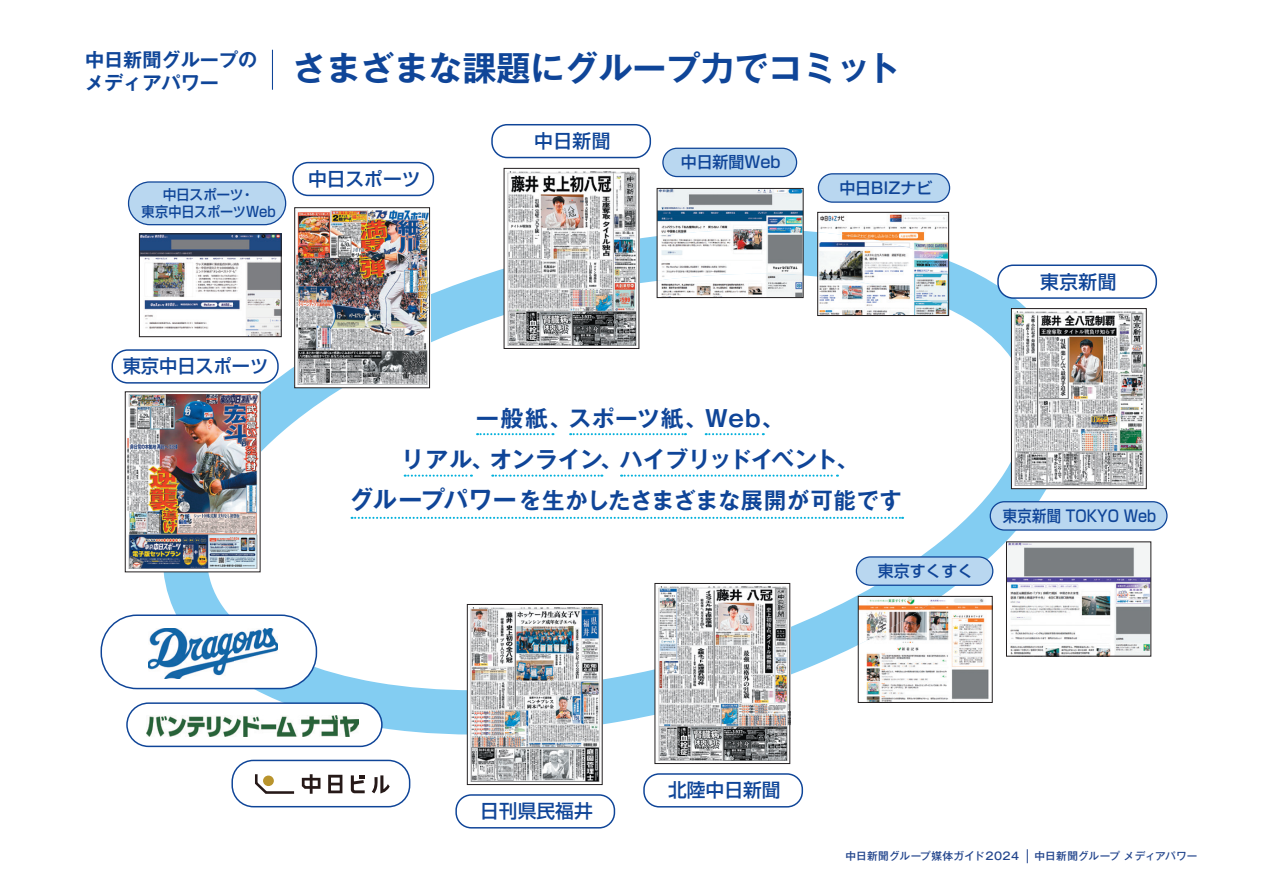
<style>
.page{position:relative;width:1263px;height:893px;background:#fff}
.page>*{position:absolute;margin:0;border:0;box-sizing:border-box;transform-origin:0 0}
.t1{font:700 34.05px "Gothic MB101 Pro De";color:#0f4598}
.t2{font:700 22.65px/41.2px "Gothic MB101 Pro De";letter-spacing:.02em;color:#0f4598;text-align:center}
.t3{font:700 19.2px/23.4px "Gothic MB101 Pro De";color:#0f4598}
.t4{font:500 18.75px "Shin Go Pro";color:#0f4598}
.t5{font:500 15.9px "Shin Go Pro";color:#0f4598}
.t6{font:500 15.9px "Shin Go Pro";color:#0f4598;scale:.9 1}
.t7{font:500 14.1px/16.5px "Shin Go Pro";letter-spacing:-.02em;color:#0f4598;text-align:center}
.t8{font:500 10.65px "Gothic MB101 Pro";letter-spacing:.025em;color:#21448c}
.s1{font-size:24.75px}
</style>
<div class="page">
<svg style="left:1027px;top:849px;width:1px;height:14px"></svg>
<hr style="left:272px;top:50px;width:1px;height:40px;background:#0f4598">
<svg style="left:163px;top:230px;width:908px;height:504px"></svg>
<div style="left:101px;top:615px;width:215px;height:73px;background:#fff;border-radius:36px"></div>
<div style="left:101px;top:614px;width:216px;height:75px;border:1px solid #0f4598;border-radius:36px"></div>
<div style="left:231px;top:760px;width:179px;height:47px;border:1px solid #0f4598;border-radius:21px"></div>
<div style="left:127px;top:703px;width:255px;height:43px;background:#fff;border-radius:22px"></div>
<div style="left:126px;top:702px;width:257px;height:45px;border:1px solid #0f4598;border-radius:22px"></div>
<div style="left:491px;top:124px;width:160px;height:34px;border:1px solid #0f4598;border-radius:15px"></div>
<img style="left:148px;top:628px;width:130px;height:51px">
<svg style="left:302px;top:774px;width:18px;height:20px"></svg>
<svg style="left:328px;top:775px;width:14px;height:18px"></svg>
<svg style="left:351px;top:775px;width:14px;height:18px"></svg>
<svg style="left:372px;top:775px;width:18px;height:18px"></svg>
<svg style="left:255px;top:774px;width:39px;height:20px"></svg>
<img style="left:146px;top:716px;width:213px;height:20px">
<img style="left:469px;top:607px;width:134px;height:174px">
<div style="left:467px;top:604px;width:135px;height:181px;border:1px solid #231f20"></div>
<img style="left:657px;top:586px;width:131px;height:174px">
<div style="left:655px;top:583px;width:135px;height:181px;border:1px solid #231f20"></div>
<img style="left:659px;top:190px;width:142px;height:106px">
<img style="left:659px;top:230px;width:142px;height:51px">
<div style="left:657px;top:188px;width:146px;height:110px;border:1px solid #231f20"></div>
<img style="left:819px;top:214px;width:128px;height:100px">
<img style="left:819px;top:232px;width:128px;height:77px">
<div style="left:817px;top:212px;width:132px;height:104px;border:1px solid #231f20"></div>
<div style="left:112px;top:350px;width:166px;height:33px;background:#fff;border-radius:16px"></div>
<div style="left:111px;top:349px;width:168px;height:35px;border:1px solid #0f4598;border-radius:16px"></div>
<div style="left:129px;top:182px;width:157px;height:43px;background:#b9d7f0;border-radius:21px"></div>
<div style="left:128px;top:181px;width:158px;height:44px;border:1px solid #0f4598;border-radius:21px"></div>
<div style="left:292px;top:162px;width:142px;height:34px;border:1px solid #0f4598;border-radius:15px"></div>
<div style="left:663px;top:148px;width:133px;height:29px;background:#b9d7f0;border-radius:14px"></div>
<div style="left:662px;top:148px;width:135px;height:29px;border:1px solid #0f4598;border-radius:14px"></div>
<div style="left:818px;top:174px;width:131px;height:28px;background:#b9d7f0;border-radius:14px"></div>
<div style="left:818px;top:173px;width:132px;height:30px;border:1px solid #0f4598;border-radius:14px"></div>
<div style="left:998px;top:265px;width:158px;height:33px;background:#fff;border-radius:15px"></div>
<div style="left:997px;top:264px;width:160px;height:35px;border:1px solid #0f4598;border-radius:15px"></div>
<div style="left:990px;top:502px;width:177px;height:28px;background:#b9d7f0;border-radius:14px"></div>
<div style="left:990px;top:501px;width:177px;height:30px;border:1px solid #0f4598;border-radius:14px"></div>
<div style="left:856px;top:557px;width:137px;height:28px;background:#b9d7f0;border-radius:14px"></div>
<div style="left:856px;top:556px;width:137px;height:30px;border:1px solid #0f4598;border-radius:14px"></div>
<div style="left:643px;top:773px;width:160px;height:34px;border:1px solid #0f4598;border-radius:15px"></div>
<div style="left:455px;top:794px;width:160px;height:34px;border:1px solid #0f4598;border-radius:15px"></div>
<img style="left:296px;top:211px;width:132px;height:174px">
<div style="left:294px;top:208px;width:136px;height:180px;border:1px solid #231f20"></div>
<img style="left:506px;top:171px;width:131px;height:174px">
<div style="left:504px;top:168px;width:135px;height:181px;border:1px solid #231f20"></div>
<img style="left:127px;top:395px;width:134px;height:174px">
<svg style="left:1013px;top:310px;width:131px;height:177px"></svg>
<img style="left:1013px;top:312px;width:134px;height:173px">
<div style="left:1011px;top:308px;width:135px;height:181px;border:1px solid #231f20"></div>
<img style="left:1008px;top:544px;width:141px;height:110px">
<img style="left:860px;top:598px;width:130px;height:103px">
<img style="left:860px;top:598px;width:81px;height:47px">
<div style="left:858px;top:596px;width:134px;height:107px;border:1px solid #231f20"></div>
<img style="left:141px;top:236px;width:138px;height:99px">
<div style="left:139px;top:234px;width:142px;height:103px;border:1px solid #231f20"></div>
<svg style="left:477px;top:433px;width:76px;height:2px"></svg>
<svg style="left:405px;top:475px;width:67px;height:2px"></svg>
<svg style="left:492px;top:475px;width:110px;height:2px"></svg>
<svg style="left:621px;top:475px;width:217px;height:2px"></svg>
<svg style="left:352px;top:517px;width:551px;height:2px"></svg>
<svg style="left:570px;top:433px;width:116px;height:2px"></svg>
<svg style="left:706px;top:433px;width:58px;height:2px"></svg>
<p class="t3" style="left:85px;top:45px;width:174px">中日新聞グループのメディアパワー</p>
<h1 class="t1" style="left:292px;top:40px;width:610px">さまざまな課題にグループ力でコミット</h1>
<p class="t7" style="left:141px;top:185px;width:136px">中日スポーツ・<br>東京中日スポーツWeb</p>
<p class="t4" style="left:123px;top:351px;width:147px">東京中日スポーツ</p>
<p class="t4" style="left:308px;top:163px;width:114px">中日スポーツ</p>
<p class="t4" style="left:534px;top:126px;width:78px">中日新聞</p>
<p class="t5" style="left:681px;top:149px;width:101px">中日新聞Web</p>
<p class="t5" style="left:839px;top:175px;width:95px">中日BIZナビ</p>
<p class="t4" style="left:1040px;top:266px;width:78px">東京新聞</p>
<p class="t2" style="left:350px;top:395px;width:554px">一般紙、スポーツ紙、Web、<br>リアル、オンライン、ハイブリッドイベント、<br><span class="s1">グループパワー</span>を生かしたさまざまな展開が可能です</p>
<p class="t5" style="left:878px;top:558px;width:97px">東京すくすく</p>
<p class="t6" style="left:1003px;top:503px;width:172px">東京新聞 TOKYO Web</p>
<p class="t4" style="left:480px;top:796px;width:114px">日刊県民福井</p>
<p class="t4" style="left:668px;top:775px;width:114px">北陸中日新聞</p>
<p class="t8" style="left:845px;top:847px;width:354px">中日新聞グループ媒体ガイド2024　 中日新聞グループメディアパワー</p>
</div>
